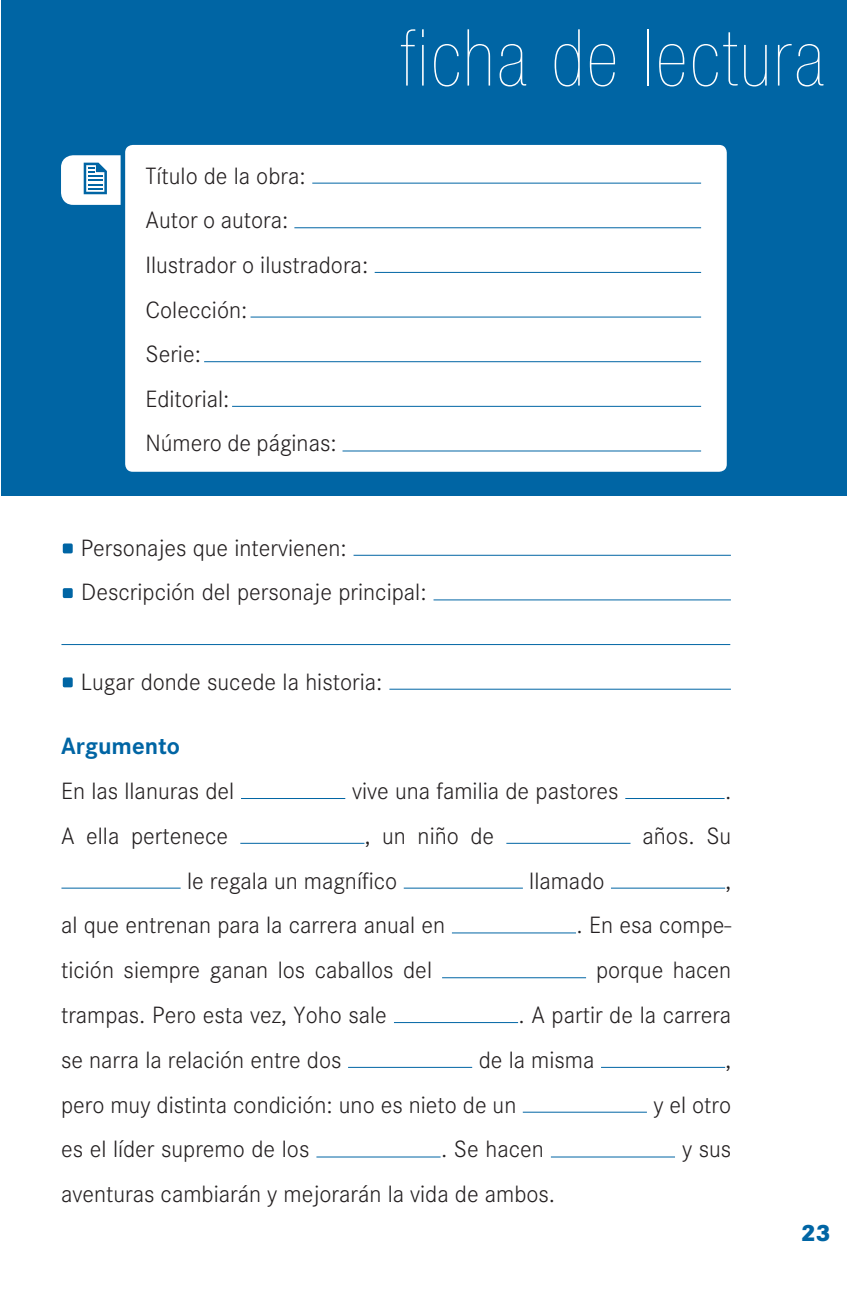
<style>
.page{position:relative;width:847px;height:1293px;background:#fff}
.page>*{position:absolute;margin:0;border:0;box-sizing:border-box;transform-origin:0 0}
.t1{font:900 condensed 78.75px "Helvetica Neue";letter-spacing:.04em;color:#fff}
.t2{font:300 24.5px/44.6px "Corporate S";color:#231f20}
.t3{font:700 24.5px "Corporate S";color:#0065a4}
.t4{font:800 24.5px "Corporate S";color:#0065a4}
</style>
<div class="page">
<div style="left:1px;top:0;width:845px;height:496px;background:#0065a4"></div>
<div style="left:63px;top:158px;width:83px;height:45px;background:#fff;border-radius:10px"></div>
<div style="left:61px;top:155px;width:87px;height:50px;border:5px solid #fff;border-radius:10px"></div>
<div style="left:123px;top:143px;width:605px;height:331px;background:#fff;border-radius:10px"></div>
<div style="left:120px;top:140px;width:611px;height:336px;border:5px solid #0065a4;border-radius:10px"></div>
<hr style="left:312px;top:183px;width:388px;height:1px;background:#0065a4">
<hr style="left:294px;top:227px;width:406px;height:1px;background:#0065a4">
<hr style="left:374px;top:272px;width:326px;height:1px;background:#0065a4">
<hr style="left:250px;top:317px;width:450px;height:1px;background:#0065a4">
<hr style="left:204px;top:361px;width:496px;height:1px;background:#0065a4">
<hr style="left:232px;top:406px;width:468px;height:1px;background:#0065a4">
<hr style="left:342px;top:450px;width:358px;height:1px;background:#0065a4">
<svg style="left:84px;top:163px;width:23px;height:31px"></svg>
<div style="left:63px;top:543px;width:10px;height:10px;background:#0065a4;border-radius:2px"></div>
<hr style="left:353px;top:555px;width:377px;height:1px;background:#0065a4">
<div style="left:63px;top:588px;width:10px;height:10px;background:#0065a4;border-radius:2px"></div>
<hr style="left:433px;top:599px;width:297px;height:1px;background:#0065a4">
<hr style="left:61px;top:644px;width:669px;height:1px;background:#0065a4">
<div style="left:63px;top:677px;width:10px;height:10px;background:#0065a4;border-radius:2px"></div>
<hr style="left:389px;top:689px;width:341px;height:1px;background:#0065a4">
<hr style="left:241px;top:798px;width:104px;height:1px;background:#0065a4">
<hr style="left:625px;top:798px;width:99px;height:1px;background:#0065a4">
<hr style="left:240px;top:843px;width:124px;height:1px;background:#0065a4">
<hr style="left:506px;top:843px;width:124px;height:1px;background:#0065a4">
<hr style="left:61px;top:887px;width:119px;height:1px;background:#0065a4">
<hr style="left:403px;top:887px;width:119px;height:1px;background:#0065a4">
<hr style="left:610px;top:887px;width:114px;height:1px;background:#0065a4">
<hr style="left:452px;top:932px;width:124px;height:1px;background:#0065a4">
<hr style="left:442px;top:977px;width:144px;height:1px;background:#0065a4">
<hr style="left:394px;top:1022px;width:124px;height:1px;background:#0065a4">
<hr style="left:348px;top:1067px;width:124px;height:1px;background:#0065a4">
<hr style="left:600px;top:1067px;width:124px;height:1px;background:#0065a4">
<hr style="left:522px;top:1111px;width:124px;height:1px;background:#0065a4">
<hr style="left:316px;top:1156px;width:124px;height:1px;background:#0065a4">
<hr style="left:550px;top:1156px;width:124px;height:1px;background:#0065a4">
<p class="t2" style="left:145px;top:155px;width:224px">Título de la obra:<br>Autor o autora:<br>Ilustrador o ilustradora:<br>Colección:<br>Serie:<br>Editorial:<br>Número de páginas:</p>
<h1 class="t1" style="left:400px;top:29px;width:425px">ficha de lectura</h1>
<p class="t2" style="left:81px;top:527px;width:347px">Personajes que intervienen:<br>Descripción del personaje principal:</p>
<p class="t2" style="left:81px;top:661px;width:303px">Lugar donde sucede la historia:</p>
<p class="t3" style="left:61px;top:736px;width:120px">Argumento</p>
<p class="t2" style="left:61px;top:771px;width:175px">En las llanuras del</p>
<p class="t2" style="left:352px;top:771px;width:268px">vive una familia de pastores</p>
<p class="t2" style="left:724px;top:771px;width:8px">.</p>
<p class="t2" style="left:61px;top:815px;width:169px">A ella pertenece</p>
<p class="t2" style="left:365px;top:815px;width:131px">, un niño de</p>
<p class="t2" style="left:642px;top:815px;width:90px">años. Su</p>
<p class="t2" style="left:187px;top:860px;width:212px">le regala un magnífico</p>
<p class="t2" style="left:529px;top:860px;width:77px">llamado</p>
<p class="t2" style="left:725px;top:860px;width:7px">,</p>
<p class="t2" style="left:61px;top:905px;width:385px">al que entrenan para la carrera anual en</p>
<p class="t2" style="left:576px;top:905px;width:156px">. En esa compe-</p>
<p class="t2" style="left:61px;top:950px;width:372px">tición siempre ganan los caballos del</p>
<p class="t2" style="left:596px;top:950px;width:137px">porque hacen</p>
<p class="t2" style="left:61px;top:995px;width:327px">trampas. Pero esta vez, Yoho sale</p>
<p class="t2" style="left:518px;top:995px;width:214px">. A partir de la carrera</p>
<p class="t2" style="left:61px;top:1039px;width:282px">se narra la relación entre dos</p>
<p class="t2" style="left:478px;top:1039px;width:117px">de la misma</p>
<p class="t2" style="left:725px;top:1039px;width:7px">,</p>
<p class="t2" style="left:61px;top:1084px;width:456px">pero muy distinta condición: uno es nieto de un</p>
<p class="t2" style="left:653px;top:1084px;width:79px">y el otro</p>
<p class="t2" style="left:61px;top:1129px;width:250px">es el líder supremo de los</p>
<p class="t2" style="left:441px;top:1129px;width:104px">. Se hacen</p>
<p class="t2" style="left:681px;top:1129px;width:51px">y sus</p>
<p class="t2" style="left:61px;top:1174px;width:495px">aventuras cambiarán y mejorarán la vida de ambos.</p>
<p class="t4" style="left:800px;top:1223px;width:32px">23</p>
</div>
